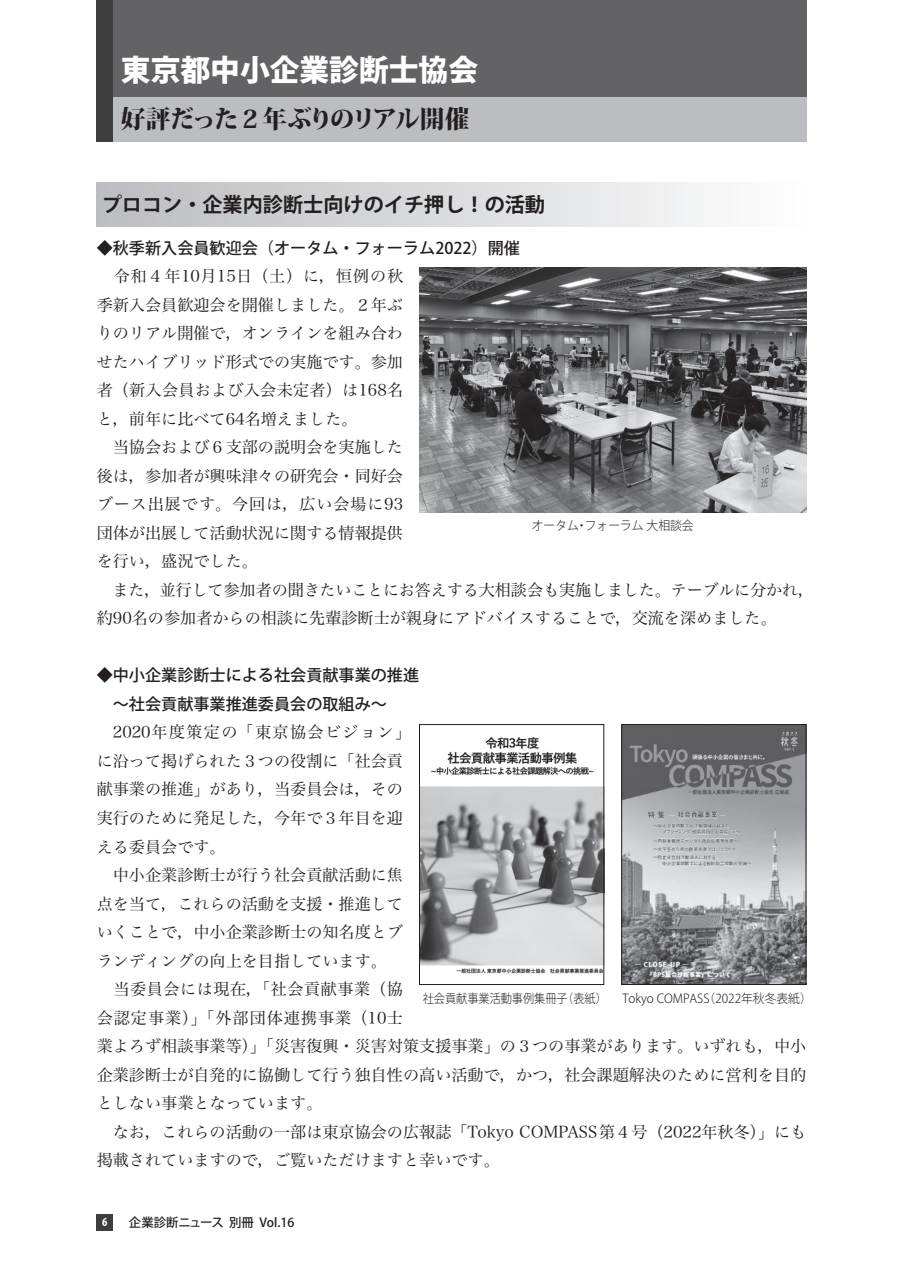
<style>
.page{position:relative;width:903px;height:1275px;background:#fff}
.page>*{position:absolute;margin:0;border:0;box-sizing:border-box;transform-origin:0 0}
.t1{font:800 29.75px "Koz Go Pro";color:#fff}
.t2{font:800 24.85px "Koz Min Pro";letter-spacing:-.06em;color:#231f20}
.t3{font:700 20.12px "Koz Go Pro";color:#231f20}
.t4{font:16.1px/28.5px "Hira Min Pro W3";color:#231f20}
.t5{font:500 16.1px/28.5px "Koz Go Pro";color:#231f20}
.t6{font:300 12.42px "Koz Go Pro";color:#231f20;scale:.95 1}
.t7{font:300 12.42px "Koz Go Pro";color:#231f20;scale:.9 1}
.t8{font:500 12.42px "Koz Go Pro";color:#231f20}
.t9{font:700 condensed 12.42px "Myriad Pro";color:#fff}
</style>
<div class="page">
<div style="left:97px;top:0;width:709px;height:97px;background:#636366"></div>
<div style="left:97px;top:97px;width:709px;height:44px;background:#bcbdc0"></div>
<div style="left:97px;top:0;width:16px;height:141px;background:#3e3e3f"></div>
<div style="left:97px;top:1214px;width:16px;height:16px;background:#3e3e3f"></div>
<div style="left:97px;top:182px;width:709px;height:45px;background:linear-gradient(to right,#bbbdbf,#fdfdfe)"></div>
<img style="left:419px;top:268px;width:387px;height:244px">
<img style="left:421px;top:736px;width:181px;height:238px">
<div style="left:419px;top:724px;width:185px;height:261px;border:1px solid #231f20"></div>
<img style="left:623px;top:726px;width:181px;height:257px">
<div style="left:621px;top:724px;width:185px;height:261px;border:1px solid #231f20"></div>
<h1 class="t1" style="left:121px;top:50px;width:359px">東京都中小企業診断士協会</h1>
<h2 class="t2" style="left:121px;top:101px;width:350px">好評だった２年ぶりのリアル開催</h2>
<p class="t3" style="left:102px;top:192px;width:445px">プロコン・企業内診断士向けのイチ押し！の活動</p>
<p class="t5" style="left:97px;top:234px;width:425px">◆秋季新入会員歓迎会（オータム・フォーラム2022）開催</p>
<p class="t4" style="left:97px;top:260px;width:719px">　令和４年10月15日（土）に，恒例の秋<br>季新入会員歓迎会を開催しました。２年ぶ<br>りのリアル開催で，オンラインを組み合わ<br>せたハイブリッド形式での実施です。参加<br>者（新入会員および入会未定者）は168名<br>と，前年に比べて64名増えました。<br>　当協会および６支部の説明会を実施した<br>後は，参加者が興味津々の研究会・同好会<br>ブース出展です。今回は，広い会場に93<br>団体が出展して活動状況に関する情報提供<br>を行い，盛況でした。<br>　また，並行して参加者の聞きたいことにお答えする大相談会も実施しました。テーブルに分かれ，約90名の参加者からの相談に先輩診断士が親身にアドバイスすることで，交流を深めました。</p>
<p class="t6" style="left:532px;top:518px;width:172px">オータム・フォーラム 大相談会</p>
<p class="t5" style="left:97px;top:662px;width:324px">◆中小企業診断士による社会貢献事業の推進　～社会貢献事業推進委員会の取組み～</p>
<p class="t4" style="left:97px;top:717px;width:711px">　2020年度策定の「東京協会ビジョン」<br>に沿って掲げられた３つの役割に「社会貢<br>献事業の推進」があり，当委員会は，その<br>実行のために発足した，今年で３年目を迎<br>える委員会です。<br>　中小企業診断士が行う社会貢献活動に焦<br>点を当て，これらの活動を支援・推進して<br>いくことで，中小企業診断士の知名度とブ<br>ランディングの向上を目指しています。<br>　当委員会には現在，「社会貢献事業（協<br>会認定事業）」「外部団体連携事業（10士<br>業よろず相談事業等）」「災害復興・災害対策支援事業」の３つの事業があります。いずれも，中小企業診断士が自発的に協働して行う独自性の高い活動で，かつ，社会課題解決のために営利を目的としない事業となっています。<br>　なお，これらの活動の一部は東京協会の広報誌「Tokyo COMPASS第４号（2022年秋冬）」にも掲載されていますので，ご覧いただけますと幸いです。</p>
<p class="t6" style="left:622px;top:990px;width:201px">Tokyo COMPASS（2022年秋冬表紙）</p>
<p class="t7" style="left:423px;top:990px;width:206px">社会貢献事業活動事例集冊子（表紙）</p>
<p class="t9" style="left:102px;top:1214px;width:7px">6</p>
<p class="t8" style="left:129px;top:1214px;width:167px">企業診断ニュース 別冊 Vol.16</p>
</div>
